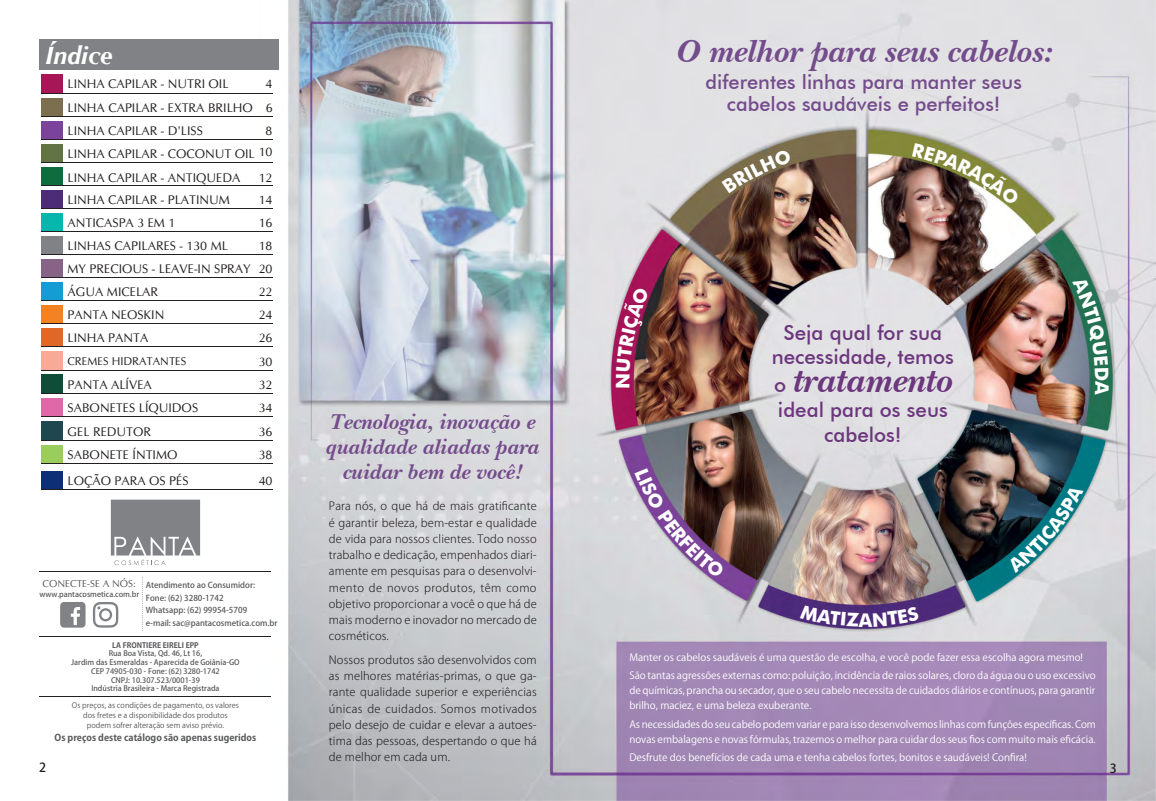
<style>
.page{position:relative;width:1156px;height:801px;background:#fff}
.page>*{position:absolute;margin:0;border:0;box-sizing:border-box;transform-origin:0 0}
.t1{font:700 36.62px "Baskerville Old Style S Si";color:#6c377d}
.t2{font:700 33.75px "Baskerville Old Style S Si";color:#744c8c}
.t3{font:italic 700 25px "CG Omega";color:#fff}
.t4{font:700 22.5px/25px "Baskerville Old Style S Si";color:#744c8c;text-align:center}
.t5{font:500 20.5px/24.6px "Futura BT";color:#6c377d;text-align:center}
.t6{font:500 20px/22.5px "Futura BT";color:#744c8c;text-align:center}
.t7{font:700 18.75px "Futura BT";color:#fff}
.t8{font:12.5px "CG Omega";color:#231f20}
.t9{font:500 12.5px "Koz Go Pr 6 N";color:#231f20}
.t10{font:300 11.25px/16.2px "Koz Go Pr 6 N";letter-spacing:.01em;color:#231f20;text-align:justify}
.t11{font:11.25px "CG Omega";color:#231f20}
.t12{font:10px/15px "Koz Go Pr 6 N";color:#fff}
.t13{font:10px "CG Omega";color:#57585a}
.t14{font:700 9.38px "Koz Go Pr 6 N";color:#57585a}
.t15{font:500 8.12px/12.5px "Koz Go Pr 6 N";color:#57585a}
.t16{font:500 7.5px/8.8px "Koz Go Pr 6 N";color:#57585a;text-align:center}
.t17{font:7.5px/10px "Koz Go Pr 6 N";color:#57585a;text-align:center}
.t18{font:700 7.5px "Koz Go Pr 6 N";color:#57585a}
.s1{font-family:"Futura BT";font-weight:500;font-size:20.5px}
</style>
<div class="page">
<img style="left:39px;top:0;width:1116px;height:801px">
<div style="left:41px;top:259px;width:22px;height:19px;background:#876387"></div>
<div style="left:41px;top:328px;width:22px;height:19px;background:#e16726"></div>
<hr style="left:41px;top:347px;width:231px;height:1px;background:#231f20">
<div style="left:41px;top:305px;width:22px;height:19px;background:#f58220"></div>
<hr style="left:41px;top:324px;width:231px;height:1px;background:#231f20">
<div style="left:41px;top:167px;width:22px;height:19px;background:#0e6c3e"></div>
<hr style="left:41px;top:186px;width:231px;height:1px;background:#231f20">
<div style="left:39px;top:39px;width:239px;height:30px;background:#808285"></div>
<hr style="left:40px;top:571px;width:231px;height:1px;background:#231f20">
<hr style="left:40px;top:636px;width:231px;height:1px;background:#231f20">
<img style="left:41px;top:375px;width:22px;height:18px">
<hr style="left:41px;top:393px;width:231px;height:1px;background:#231f20">
<div style="left:41px;top:282px;width:22px;height:19px;background:#169cd4"></div>
<hr style="left:41px;top:301px;width:231px;height:1px;background:#231f20">
<div style="left:41px;top:445px;width:22px;height:19px;background:#9bcd5c"></div>
<hr style="left:41px;top:463px;width:231px;height:1px;background:#231f20">
<div style="left:41px;top:398px;width:22px;height:18px;background:#e168a8"></div>
<hr style="left:41px;top:416px;width:231px;height:1px;background:#231f20">
<div style="left:41px;top:471px;width:22px;height:18px;background:#0c2f78"></div>
<hr style="left:41px;top:489px;width:231px;height:1px;background:#231f20">
<div style="left:41px;top:74px;width:22px;height:19px;background:#a81657"></div>
<hr style="left:41px;top:93px;width:231px;height:1px;background:#231f20">
<div style="left:41px;top:121px;width:22px;height:18px;background:#7b4399"></div>
<hr style="left:41px;top:139px;width:231px;height:1px;background:#231f20">
<div style="left:41px;top:98px;width:22px;height:19px;background:#7b6f4f"></div>
<hr style="left:41px;top:117px;width:231px;height:1px;background:#231f20">
<div style="left:41px;top:144px;width:22px;height:19px;background:#627443"></div>
<hr style="left:41px;top:162px;width:231px;height:1px;background:#231f20">
<div style="left:41px;top:352px;width:22px;height:18px;background:#f8aa96"></div>
<hr style="left:41px;top:370px;width:231px;height:1px;background:#231f20">
<div style="left:41px;top:190px;width:22px;height:19px;background:#4c2b77"></div>
<hr style="left:41px;top:209px;width:231px;height:1px;background:#231f20">
<div style="left:41px;top:213px;width:22px;height:19px;background:#07b7ad"></div>
<hr style="left:41px;top:232px;width:231px;height:1px;background:#231f20">
<div style="left:41px;top:421px;width:22px;height:19px;background:#1e4750"></div>
<hr style="left:41px;top:440px;width:231px;height:1px;background:#231f20">
<div style="left:60px;top:602px;width:25px;height:25px;background:#808285;border-radius:4px"></div>
<svg style="left:71px;top:607px;width:9px;height:18px"></svg>
<svg style="left:93px;top:602px;width:25px;height:25px"></svg>
<svg style="left:142px;top:577px;width:1px;height:54px"></svg>
<hr style="left:40px;top:697px;width:231px;height:1px;background:#231f20">
<div style="left:41px;top:236px;width:22px;height:19px;background:#808285"></div>
<hr style="left:41px;top:254px;width:231px;height:1px;background:#231f20">
<svg style="left:111px;top:499px;width:89px;height:66px"></svg>
<hr style="left:41px;top:277px;width:231px;height:1px;background:#231f20">
<svg style="left:721px;top:149px;width:70px;height:44px;background:#8e7f67"></svg>
<img style="left:912px;top:143px;width:107px;height:63px">
<svg style="left:1072px;top:276px;width:36px;height:119px;background:#4e7e70"></svg>
<svg style="left:615px;top:286px;width:34px;height:101px;background:#95325b"></svg>
<svg style="left:800px;top:605px;width:59px;height:21px"></svg>
<svg style="left:872px;top:606px;width:47px;height:20px"></svg>
<svg style="left:1006px;top:485px;width:77px;height:88px;background:#4c7b84"></svg>
<svg style="left:634px;top:468px;width:91px;height:111px;background:#8b718a"></svg>
<h3 class="t3" style="left:45px;top:39px;width:69px">Índice</h3>
<p class="t8" style="left:67px;top:77px;width:163px">LINHA CAPILAR - NUTRI OIL</p>
<p class="t8" style="left:265px;top:77px;width:8px">4</p>
<p class="t8" style="left:67px;top:124px;width:137px">LINHA CAPILAR - D'LISS</p>
<p class="t8" style="left:265px;top:124px;width:8px">8</p>
<p class="t8" style="left:68px;top:101px;width:206px">LINHA CAPILAR - EXTRA BRILHO 6</p>
<p class="t8" style="left:67px;top:147px;width:206px">LINHA CAPILAR - COCONUT OIL 10</p>
<p class="t8" style="left:67px;top:170px;width:174px">LINHA CAPILAR - ANTIQUEDA</p>
<p class="t8" style="left:258px;top:170px;width:15px">12</p>
<p class="t8" style="left:67px;top:193px;width:164px">LINHA CAPILAR - PLATINUM</p>
<p class="t8" style="left:258px;top:193px;width:15px">14</p>
<p class="t8" style="left:67px;top:216px;width:109px">ANTICASPA 3 EM 1</p>
<p class="t8" style="left:258px;top:216px;width:15px">16</p>
<p class="t8" style="left:67px;top:239px;width:162px">LINHAS CAPILARES - 130 ML</p>
<p class="t8" style="left:258px;top:239px;width:15px">18</p>
<p class="t8" style="left:67px;top:262px;width:206px">MY PRECIOUS - LEAVE-IN SPRAY 20</p>
<p class="t8" style="left:67px;top:285px;width:92px">ÁGUA MICELAR</p>
<p class="t8" style="left:258px;top:285px;width:15px">22</p>
<p class="t8" style="left:67px;top:308px;width:98px">PANTA NEOSKIN</p>
<p class="t8" style="left:258px;top:308px;width:15px">24</p>
<h2 class="t2" style="left:675px;top:31px;width:378px">O melhor para seus cabelos:</h2>
<h3 class="t6" style="left:705px;top:70px;width:318px">diferentes linhas para manter seus cabelos saudáveis e perfeitos!</h3>
<h3 class="t5" style="left:771px;top:320px;width:184px">Seja qual for sua necessidade, temos</h3>
<h1 class="t1" style="left:774px;top:358px;width:179px"><span class="s1">o</span> tratamento</h1>
<h3 class="t5" style="left:777px;top:397px;width:171px">ideal para os seus cabelos!</h3>
<p class="t8" style="left:67px;top:331px;width:82px">LINHA PANTA</p>
<p class="t8" style="left:258px;top:331px;width:15px">26</p>
<p class="t11" style="left:67px;top:355px;width:120px">CREMES HIDRATANTES</p>
<p class="t8" style="left:258px;top:354px;width:15px">30</p>
<p class="t8" style="left:67px;top:377px;width:86px">PANTA ALÍVEA</p>
<p class="t8" style="left:258px;top:377px;width:15px">32</p>
<p class="t8" style="left:67px;top:400px;width:132px">SABONETES LÍQUIDOS</p>
<p class="t8" style="left:258px;top:400px;width:15px">34</p>
<h3 class="t4" style="left:325px;top:409px;width:215px">Tecnologia, inovação e qualidade aliadas para cuidar bem de você!</h3>
<p class="t10" style="left:329px;top:498px;width:209px">Para nós, o que há de mais gratificante é garantir beleza, bem-estar e qualidade de vida para nossos clientes. Todo nosso trabalho e dedicação, empenhados diari&shy;amente em pesquisas para o desenvolvi&shy;mento de novos produtos, têm como objetivo proporcionar a você o que há de mais moderno e inovador no mercado de cosméticos.</p>
<p class="t10" style="left:329px;top:652px;width:209px">Nossos produtos são desenvolvidos com as melhores matérias-primas, o que ga&shy;rante qualidade superior e experiências únicas de cuidados. Somos motivados pelo desejo de cuidar e elevar a autoes&shy;tima das pessoas, despertando o que há de melhor em cada um.</p>
<p class="t8" style="left:67px;top:424px;width:85px">GEL REDUTOR</p>
<p class="t8" style="left:258px;top:424px;width:15px">36</p>
<p class="t8" style="left:67px;top:448px;width:111px">SABONETE ÍNTIMO</p>
<p class="t8" style="left:258px;top:448px;width:15px">38</p>
<p class="t8" style="left:67px;top:473px;width:123px">LOÇÃO PARA OS PÉS</p>
<p class="t8" style="left:258px;top:473px;width:15px">40</p>
<p class="t13" style="left:42px;top:578px;width:95px">CONECTE-SE A NÓS:</p>
<p class="t16" style="left:39px;top:590px;width:101px">www.pantacosmetica.com.br</p>
<p class="t15" style="left:146px;top:579px;width:133px">Atendimento ao Consumidor:<br>Fone: (62) 3280-1742<br>Whatsapp: (62) 99954-5709<br>e-mail: sac@pantacosmetica.com.br</p>
<h3 class="t7" style="left:858px;top:608px;width:15px">A</h3>
<p class="t18" style="left:112px;top:641px;width:88px">LA FRONTIERE EIRELI EPP</p>
<p class="t16" style="left:71px;top:649px;width:170px">Rua Boa Vista, Qd. 46, Lt 16,<br>Jardim das Esmeraldas - Aparecida de Goiânia-GO CEP 74905-030 - Fone: (62) 3280-1742<br>CNPJ: 10.307.523/0001-39<br>Indústria Brasileira - Marca Registrada</p>
<p class="t12" style="left:629px;top:648px;width:467px;line-height:18.5px">Manter os cabelos saudáveis é uma questão de escolha, e você pode fazer essa escolha agora mesmo!<br>São tantas agressões externas como: poluição, incidência de raios solares, cloro da água ou o uso excessivo</p>
<p class="t12" style="left:629px;top:683px;width:467px">de químicas, prancha ou secador, que o seu cabelo necessita de cuidados diários e contínuos, para garantir brilho, maciez, e uma beleza exuberante.</p>
<p class="t12" style="left:629px;top:717px;width:468px">As necessidades do seu cabelo podem variar e para isso desenvolvemos linhas com funções específicas. Com novas embalagens e novas fórmulas, trazemos o melhor para cuidar dos seus fios com muito mais eficácia.</p>
<p class="t12" style="left:629px;top:750px;width:399px">Desfrute dos benefícios de cada uma e tenha cabelos fortes, bonitos e saudáveis! Confira!</p>
<p class="t17" style="left:72px;top:701px;width:169px">Os preços, as condições de pagamento, os valores dos fretes e a disponibilidade dos produtos podem sofrer alteração sem aviso prévio.</p>
<p class="t14" style="left:55px;top:732px;width:203px">Os preços deste catálogo são apenas sugeridos</p>
<p class="t9" style="left:39px;top:760px;width:9px">2</p>
<p class="t9" style="left:1109px;top:761px;width:9px">3</p>
</div>
